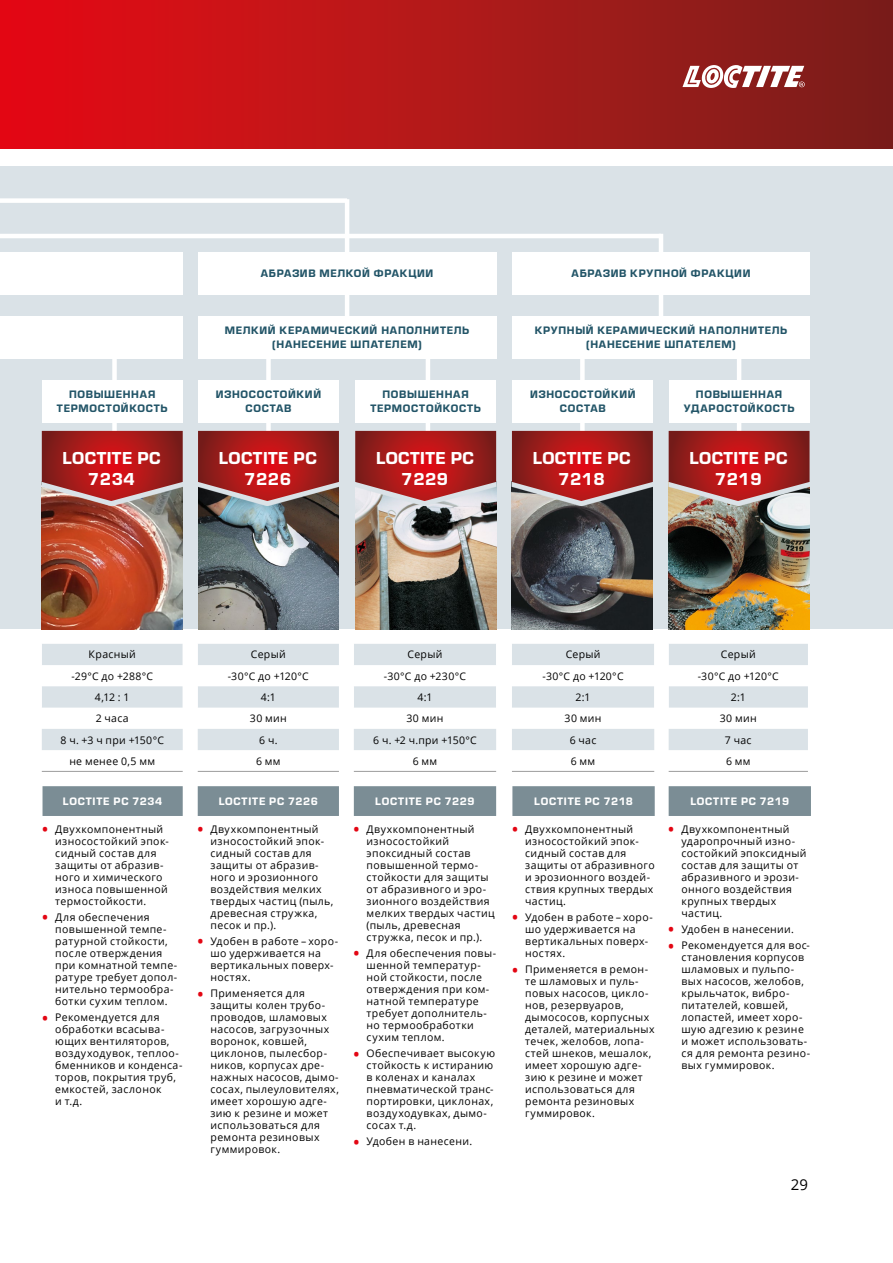
<style>
.page{position:relative;width:893px;height:1263px;background:#fff}
.page>*{position:absolute;margin:0;border:0;box-sizing:border-box;transform-origin:0 0}
.t1{font:18px/21px "Eurostile Hea";letter-spacing:.02em;color:#fff;text-align:center}
.t2{font:15px "Open Sans";color:#000}
.t3{font:11.25px/13.5px "Eurostile Hea";letter-spacing:.065em;color:#235568;text-align:center}
.t4{font:11.25px "Eurostile Hea";letter-spacing:.07em;color:#fff}
.t5{font:10.5px/12px "Open Sans";letter-spacing:.035em;color:#000}
.s1{font-weight:800;font-size:13.5px;color:#e30613}
</style>
<div class="page">
<div style="left:0;top:0;width:893px;height:149px;background:linear-gradient(to right,#e80c15,#79211b)"></div>
<svg style="left:682px;top:65px;width:123px;height:23px"></svg>
<div style="left:0;top:167px;width:893px;height:462px;background:#dae2e7"></div>
<div style="left:0;top:198px;width:347px;height:5px;background:#fff"></div>
<hr style="left:345px;top:199px;width:4px;height:141px;background:#fff">
<div style="left:266px;top:353px;width:5px;height:82px;background:#fff"></div>
<hr style="left:426px;top:355px;width:4px;height:80px;background:#fff">
<div style="left:580px;top:353px;width:5px;height:82px;background:#fff"></div>
<hr style="left:659px;top:234px;width:4px;height:112px;background:#fff">
<hr style="left:737px;top:353px;width:4px;height:82px;background:#fff">
<div style="left:112px;top:353px;width:5px;height:82px;background:#fff"></div>
<hr style="left:0;top:234px;width:661px;height:4px;background:#fff">
<div style="left:512px;top:252px;width:298px;height:42px;background:#fff"></div>
<div style="left:198px;top:252px;width:298px;height:42px;background:#fff"></div>
<div style="left:0;top:252px;width:183px;height:42px;background:#fff"></div>
<div style="left:0;top:316px;width:183px;height:42px;background:#fff"></div>
<div style="left:42px;top:380px;width:141px;height:42px;background:#fff"></div>
<div style="left:198px;top:380px;width:141px;height:42px;background:#fff"></div>
<div style="left:198px;top:316px;width:298px;height:42px;background:#fff"></div>
<div style="left:355px;top:380px;width:141px;height:42px;background:#fff"></div>
<div style="left:512px;top:380px;width:141px;height:42px;background:#fff"></div>
<div style="left:512px;top:316px;width:298px;height:42px;background:#fff"></div>
<div style="left:669px;top:380px;width:141px;height:42px;background:#fff"></div>
<svg style="left:42px;top:644px;width:766px;height:106px"></svg>
<hr style="left:42px;top:771px;width:141px;height:1px;background:#9d9d9c">
<hr style="left:198px;top:771px;width:141px;height:1px;background:#9d9d9c">
<hr style="left:354px;top:771px;width:142px;height:1px;background:#9d9d9c">
<hr style="left:512px;top:771px;width:142px;height:1px;background:#9d9d9c">
<hr style="left:669px;top:771px;width:139px;height:1px;background:#9d9d9c">
<img style="left:669px;top:505px;width:141px;height:124px">
<img style="left:512px;top:505px;width:141px;height:124px">
<img style="left:198px;top:505px;width:141px;height:124px">
<img style="left:355px;top:431px;width:141px;height:198px">
<svg style="left:512px;top:501px;width:141px;height:4px"></svg>
<svg style="left:512px;top:431px;width:141px;height:70px;background:#a62a2b"></svg>
<svg style="left:669px;top:501px;width:141px;height:4px"></svg>
<svg style="left:669px;top:431px;width:141px;height:70px;background:#ad302f"></svg>
<svg style="left:198px;top:501px;width:141px;height:4px"></svg>
<svg style="left:198px;top:431px;width:141px;height:70px;background:#a32727"></svg>
<img style="left:42px;top:431px;width:141px;height:198px">
<svg style="left:43px;top:786px;width:768px;height:30px;background:#86969e"></svg>
<p class="t3" style="left:261px;top:266px;width:174px">АБРАЗИВ МЕЛКОЙ ФРАКЦИИ</p>
<p class="t3" style="left:572px;top:266px;width:180px">АБРАЗИВ КРУПНОЙ ФРАКЦИИ</p>
<p class="t3" style="left:225px;top:324px;width:246px">МЕЛКИЙ КЕРАМИЧЕСКИЙ НАПОЛНИТЕЛЬ (НАНЕСЕНИЕ ШПАТЕЛЕМ)</p>
<p class="t3" style="left:535px;top:324px;width:254px">КРУПНЫЙ КЕРАМИЧЕСКИЙ НАПОЛНИТЕЛЬ (НАНЕСЕНИЕ ШПАТЕЛЕМ)</p>
<p class="t3" style="left:57px;top:388px;width:112px">ПОВЫШЕННАЯ<br>ТЕРМОСТОЙКОСТЬ</p>
<p class="t3" style="left:216px;top:388px;width:107px">ИЗНОСОСТОЙКИЙ<br>СОСТАВ</p>
<p class="t3" style="left:370px;top:388px;width:112px">ПОВЫШЕННАЯ<br>ТЕРМОСТОЙКОСТЬ</p>
<p class="t3" style="left:530px;top:388px;width:107px">ИЗНОСОСТОЙКИЙ<br>СОСТАВ</p>
<p class="t3" style="left:684px;top:388px;width:112px">ПОВЫШЕННАЯ<br>УДАРОСТОЙКОСТЬ</p>
<h1 class="t1" style="left:63px;top:448px;width:99px">LOCTITE PC<br>7234</h1>
<h1 class="t1" style="left:219px;top:448px;width:99px">LOCTITE PC<br>7226</h1>
<h1 class="t1" style="left:376px;top:448px;width:99px">LOCTITE PC<br>7229</h1>
<h1 class="t1" style="left:533px;top:448px;width:99px">LOCTITE PC<br>7218</h1>
<h1 class="t1" style="left:689px;top:448px;width:99px">LOCTITE PC<br>7219</h1>
<p class="t5" style="left:89px;top:648px;width:49px">Красный</p>
<p class="t5" style="left:251px;top:648px;width:36px">Серый</p>
<p class="t5" style="left:408px;top:648px;width:36px">Серый</p>
<p class="t5" style="left:566px;top:648px;width:36px">Серый</p>
<p class="t5" style="left:721px;top:648px;width:36px">Серый</p>
<p class="t5" style="left:71px;top:670px;width:83px">-29°С до +288°С</p>
<p class="t5" style="left:228px;top:670px;width:83px">-30°С до +120°С</p>
<p class="t5" style="left:384px;top:670px;width:84px">-30°С до +230°С</p>
<p class="t5" style="left:543px;top:670px;width:83px">-30°С до +120°С</p>
<p class="t5" style="left:698px;top:670px;width:83px">-30°С до +120°С</p>
<p class="t5" style="left:95px;top:691px;width:36px">4,12 : 1</p>
<p class="t5" style="left:261px;top:691px;width:16px">4:1</p>
<p class="t5" style="left:417px;top:691px;width:16px">4:1</p>
<p class="t5" style="left:576px;top:691px;width:17px">2:1</p>
<p class="t5" style="left:731px;top:691px;width:17px">2:1</p>
<p class="t5" style="left:96px;top:712px;width:34px">2 часа</p>
<p class="t5" style="left:250px;top:712px;width:38px">30 мин</p>
<p class="t5" style="left:407px;top:712px;width:38px">30 мин</p>
<p class="t5" style="left:565px;top:712px;width:38px">30 мин</p>
<p class="t5" style="left:720px;top:712px;width:38px">30 мин</p>
<p class="t5" style="left:61px;top:733px;width:105px">8 ч. +3 ч при +150°С</p>
<p class="t5" style="left:259px;top:733px;width:20px">6 ч.</p>
<p class="t5" style="left:373px;top:733px;width:105px">6 ч. +2 ч.при +150°С</p>
<p class="t5" style="left:570px;top:733px;width:28px">6 час</p>
<p class="t5" style="left:725px;top:733px;width:28px">7 час</p>
<p class="t5" style="left:69px;top:755px;width:87px">не менее 0,5 мм</p>
<p class="t5" style="left:256px;top:755px;width:26px">6 мм</p>
<p class="t5" style="left:413px;top:755px;width:26px">6 мм</p>
<p class="t5" style="left:571px;top:755px;width:26px">6 мм</p>
<p class="t5" style="left:726px;top:755px;width:26px">6 мм</p>
<p class="t4" style="left:63px;top:795px;width:101px">LOCTITE PC 7234</p>
<p class="t4" style="left:219px;top:795px;width:101px">LOCTITE PC 7226</p>
<p class="t4" style="left:375px;top:795px;width:101px">LOCTITE PC 7229</p>
<p class="t4" style="left:534px;top:795px;width:100px">LOCTITE PC 7218</p>
<p class="t4" style="left:690px;top:795px;width:100px">LOCTITE PC 7219</p>
<p class="t5" style="left:55px;top:822px;width:115px;text-indent:-13px"><span class="s1">•</span> Двухкомпонентный износостойкий эпок&shy;сидный состав для защиты от абразив&shy;ного и химического износа повышенной термостойкости.</p>
<p class="t5" style="left:55px;top:911px;width:123px;text-indent:-13px"><span class="s1">•</span> Для обеспечения повышенной темпе&shy;ратурной стойкости, после отверждения при комнатной темпе&shy;ратуре требует допол&shy;нительно термообра&shy;ботки сухим теплом.</p>
<p class="t5" style="left:55px;top:1011px;width:129px;text-indent:-13px"><span class="s1">•</span> Рекомендуется для обработки всасыва&shy;ющих вентиляторов, воздуходувок, теплоо&shy;бменников и конденса&shy;торов, покрытия труб, емкостей, заслонок<br>и т.д.</p>
<p class="t5" style="left:210px;top:822px;width:124px;text-indent:-13px"><span class="s1">•</span> Двухкомпонентный износостойкий эпок&shy;сидный состав для защиты от абразив&shy;ного и эрозионного воздействия мелких твердых частиц (пыль, древесная стружка, песок и пр.).</p>
<p class="t5" style="left:210px;top:935px;width:129px;text-indent:-13px"><span class="s1">•</span> Удобен в работе – хоро&shy;шо удерживается на вертикальных поверх&shy;ностях.</p>
<p class="t5" style="left:210px;top:987px;width:130px;text-indent:-13px"><span class="s1">•</span> Применяется для защиты колен трубо&shy;проводов, шламовых насосов, загрузочных воронок, ковшей, циклонов, пылесбор&shy;ников, корпусах дре&shy;нажных насосов, дымо&shy;сосах, пылеуловителях, имеет хорошую адге&shy;зию к резине и может использоваться для ремонта резиновых гуммировок.</p>
<p class="t5" style="left:367px;top:822px;width:130px;text-indent:-13px"><span class="s1">•</span> Двухкомпонентный износостойкий эпоксидный состав повышенной термо&shy;стойкости для защиты от абразивного и эро&shy;зионного воздействия мелких твердых частиц (пыль, древесная стружка, песок и пр.).</p>
<p class="t5" style="left:367px;top:947px;width:131px;text-indent:-13px"><span class="s1">•</span> Для обеспечения повы&shy;шенной температур&shy;ной стойкости, после отверждения при ком&shy;натной температуре требует дополнитель&shy;но термообработки сухим теплом.</p>
<p class="t5" style="left:367px;top:1047px;width:130px;text-indent:-13px"><span class="s1">•</span> Обеспечивает высокую стойкость к истиранию в коленах и каналах пневматической транс&shy;портировки, циклонах, воздуходувках, дымо&shy;сосах т.д.</p>
<p class="t5" style="left:354px;top:1135px;width:120px"><span class="s1">•</span> Удобен в нанесени.</p>
<p class="t5" style="left:525px;top:822px;width:131px;text-indent:-13px"><span class="s1">•</span> Двухкомпонентный износостойкий эпок&shy;сидный состав для защиты от абразивного и эрозионного воздей&shy;ствия крупных твердых частиц.</p>
<p class="t5" style="left:525px;top:911px;width:129px;text-indent:-13px"><span class="s1">•</span> Удобен в работе – хоро&shy;шо удерживается на вертикальных поверх&shy;ностях.</p>
<p class="t5" style="left:525px;top:963px;width:131px;text-indent:-13px"><span class="s1">•</span> Применяется в ремон&shy;те шламовых и пуль&shy;повых насосов, цикло&shy;нов, резервуаров, дымососов, корпусных деталей, материальных течек, желобов, лопа&shy;стей шнеков, мешалок, имеет хорошую адге&shy;зию к резине и может использоваться для ремонта резиновых гуммировок.</p>
<p class="t5" style="left:681px;top:822px;width:127px;text-indent:-13px"><span class="s1">•</span> Двухкомпонентный ударопрочный изно&shy;состойкий эпоксидный состав для защиты от абразивного и эрози&shy;онного воздействия крупных твердых частиц.</p>
<p class="t5" style="left:669px;top:923px;width:127px"><span class="s1">•</span> Удобен в нанесении.</p>
<p class="t5" style="left:681px;top:939px;width:130px;text-indent:-13px"><span class="s1">•</span> Рекомендуется для вос&shy;становления корпусов шламовых и пульпо&shy;вых насосов, желобов, крыльчаток, вибро&shy;питателей, ковшей, лопастей, имеет хоро&shy;шую адгезию к резине и может использовать&shy;ся для ремонта резино&shy;вых гуммировок.</p>
<h2 class="t2" style="left:791px;top:1175px;width:19px">29</h2>
</div>
